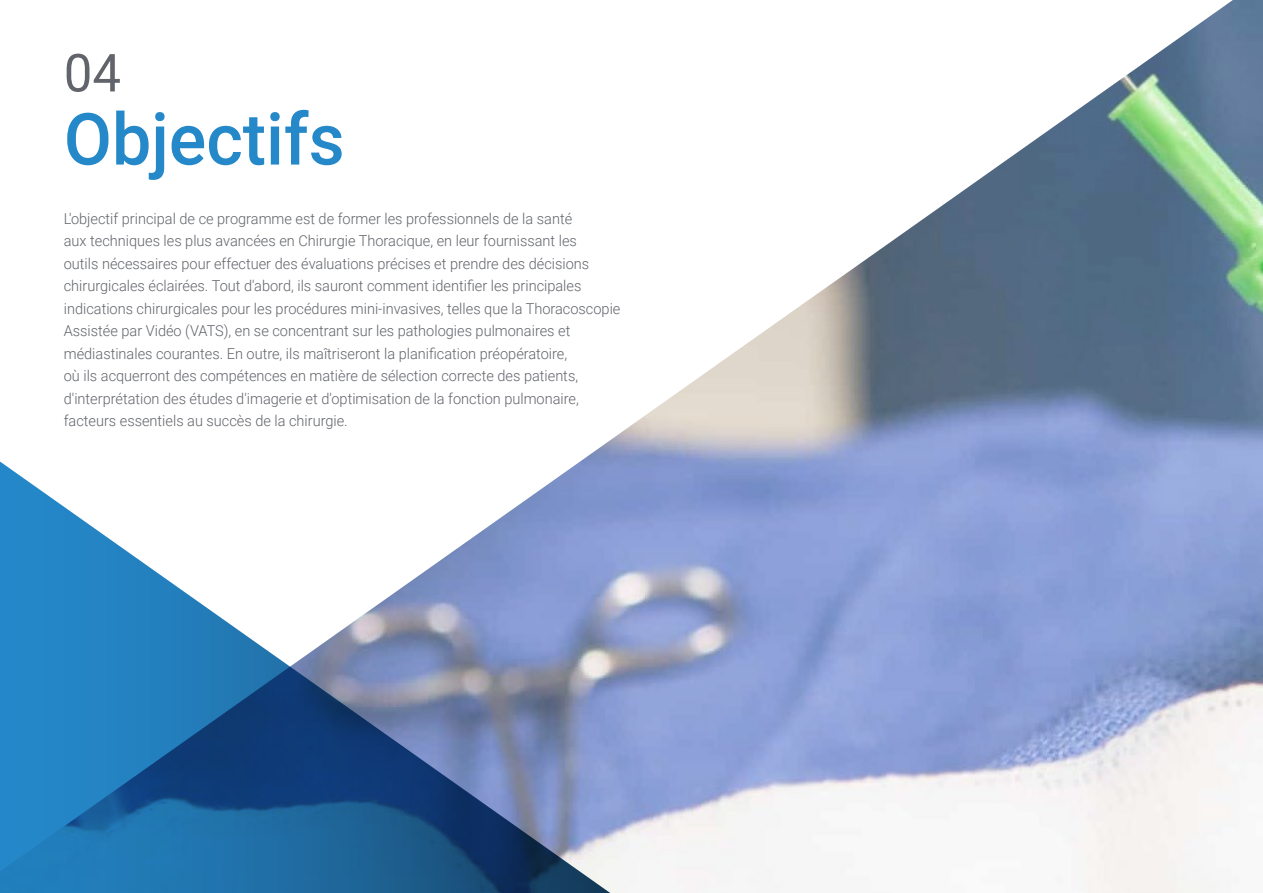
<style>
.page{position:relative;width:1263px;height:893px;background:#fff}
.page>*{position:absolute;margin:0;border:0;box-sizing:border-box;transform-origin:0 0}
.t1{font:500 72px "Roboto";color:#2488c9}
.t2{font:52.5px "Roboto";color:#61646a}
.t3{font:300 15px/22.5px "Roboto";color:#61646a}
</style>
<div class="page">
<img style="left:602px;top:0;width:661px;height:893px">
<svg style="left:0;top:446px;width:640px;height:447px"></svg>
<h2 class="t2" style="left:64px;top:36px;width:59px">04</h2>
<h1 class="t1" style="left:64px;top:89px;width:282px">Objectifs</h1>
<p class="t3" style="left:64px;top:207px;width:558px">L'objectif principal de ce programme est de former les professionnels de la santé<br>aux techniques les plus avancées en Chirurgie Thoracique, en leur fournissant les<br>outils nécessaires pour effectuer des évaluations précises et prendre des décisions chirurgicales éclairées. Tout d'abord, ils sauront comment identifier les principales indications chirurgicales pour les procédures mini-invasives, telles que la Thoracoscopie Assistée par Vidéo (VATS), en se concentrant sur les pathologies pulmonaires et médiastinales courantes. En outre, ils maîtriseront la planification préopératoire,<br>où ils acquerront des compétences en matière de sélection correcte des patients, d'interprétation des études d'imagerie et d'optimisation de la fonction pulmonaire, facteurs essentiels au succès de la chirurgie.</p>
</div>
